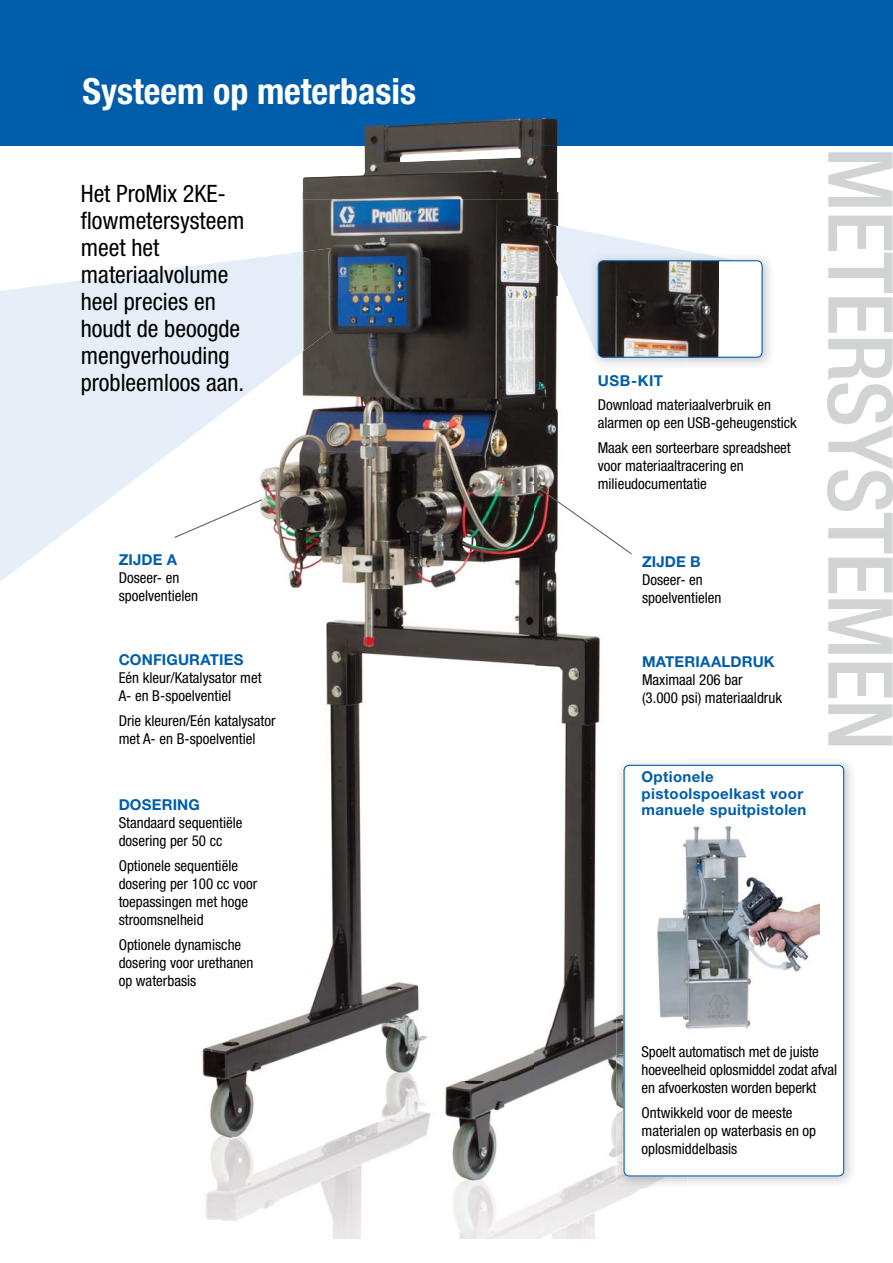
<style>
.page{position:relative;width:893px;height:1263px;background:#fff}
.page>*{position:absolute;margin:0;border:0;box-sizing:border-box;transform-origin:0 0}
.t1{font:500 condensed 90px "Helvetica Neue LT Std";letter-spacing:-.02em;color:#d1d3d4}
.t2{font:700 condensed 36px "Helvetica Neue LT Std";color:#fff}
.t3{font:condensed 24px/27px "Helvetica Neue LT Std";color:#000}
.t4{font:condensed 15px/18px "Helvetica Neue LT Std";color:#000}
.t5{font:700 15px/16.5px "Helvetica Neue LT Std";letter-spacing:.025em;color:#005daa}
</style>
<div class="page">
<svg style="left:0;top:268px;width:178px;height:314px;fill:#e6eff7"></svg>
<img style="left:302px;top:192px;width:257px;height:104px">
<img style="left:280px;top:296px;width:356px;height:943px">
<img style="left:229px;top:464px;width:51px;height:757px">
<img style="left:202px;top:1040px;width:27px;height:181px">
<img style="left:636px;top:1188px;width:8px;height:4px">
<img style="left:178px;top:248px;width:152px;height:199px">
<div style="left:0;top:0;width:893px;height:145px;background:#005daa"></div>
<img style="left:590px;top:358px;width:97px;height:11px">
<svg style="left:547px;top:224px;width:216px;height:134px"></svg>
<svg style="left:533px;top:484px;width:99px;height:70px"></svg>
<svg style="left:174px;top:499px;width:88px;height:39px"></svg>
<img style="left:303px;top:145px;width:254px;height:54px">
<img style="left:364px;top:118px;width:194px;height:27px">
<img style="left:616px;top:757px;width:236px;height:431px">
<svg style="left:623px;top:765px;width:221px;height:411px"></svg>
<svg style="left:654px;top:819px;width:167px;height:218px"></svg>
<img style="left:655px;top:821px;width:165px;height:215px">
<h2 class="t2" style="left:82px;top:78px;width:335px">Systeem op meterbasis</h2>
<h3 class="t3" style="left:81px;top:183px;width:165px">Het ProMix 2KE&shy;flowmetersysteem meet het materiaalvolume heel precies en houdt de beoogde mengverhouding probleemloos aan.</h3>
<p class="t5" style="left:119px;top:553px;width:60px">ZIJDE A</p>
<p class="t4" style="left:119px;top:571px;width:81px">Doseer- en spoelventielen</p>
<p class="t5" style="left:119px;top:653px;width:126px">CONFIGURATIES</p>
<p class="t4" style="left:119px;top:671px;width:144px">Eén kleur/Katalysator met<br>A- en B-spoelventiel</p>
<p class="t4" style="left:119px;top:713px;width:158px">Drie kleuren/Eén katalysator met A- en B-spoelventiel</p>
<p class="t5" style="left:119px;top:798px;width:83px">DOSERING</p>
<p class="t4" style="left:119px;top:816px;width:125px">Standaard sequentiële dosering per 50 cc</p>
<p class="t4" style="left:119px;top:859px;width:140px">Optionele sequentiële dosering per 100 cc voor toepassingen met hoge stroomsnelheid</p>
<p class="t4" style="left:119px;top:937px;width:136px">Optionele dynamische dosering voor urethanen op waterbasis</p>
<p class="t5" style="left:598px;top:374px;width:67px">USB-KIT</p>
<p class="t4" style="left:598px;top:398px;width:201px">Download materiaalverbruik en alarmen op een USB-geheugenstick</p>
<p class="t4" style="left:598px;top:441px;width:195px">Maak een sorteerbare spreadsheet voor materiaaltracering en milieudocumentatie</p>
<p class="t5" style="left:642px;top:555px;width:60px">ZIJDE B</p>
<p class="t4" style="left:642px;top:572px;width:81px">Doseer- en spoelventielen</p>
<p class="t5" style="left:642px;top:655px;width:134px">MATERIAALDRUK</p>
<p class="t4" style="left:642px;top:672px;width:141px">Maximaal 206 bar (3.000 psi) materiaaldruk</p>
<p class="t5" style="left:642px;top:770px;width:166px">Optionele pistoolspoelkast voor manuele spuitpistolen</p>
<h1 class="t1" style="left:892px;top:147px;width:605px;rotate:90deg">METERSYSTEMEN</h1>
<p class="t4" style="left:642px;top:1044px;width:197px">Spoelt automatisch met de juiste hoeveelheid oplosmiddel zodat afval en afvoerkosten worden beperkt</p>
<p class="t4" style="left:642px;top:1105px;width:176px">Ontwikkeld voor de meeste materialen op waterbasis en op oplosmiddelbasis</p>
</div>
